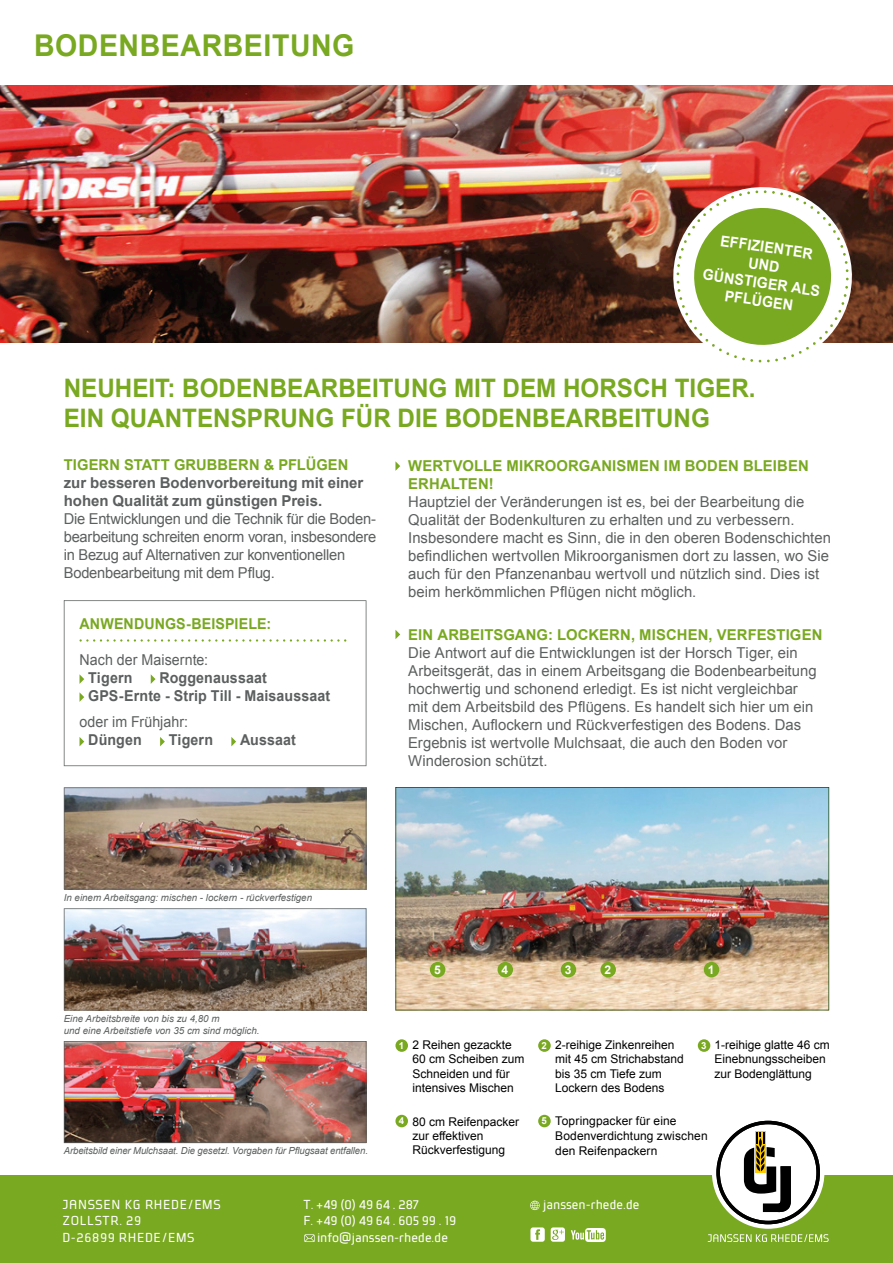
<style>
.page{position:relative;width:893px;height:1263px;background:#fff}
.page>*{position:absolute;margin:0;border:0;box-sizing:border-box;transform-origin:0 0}
.t1{font:700 30px "Arial";letter-spacing:.02em;color:#79a821;scale:.95 1}
.t2{font:700 25.5px/30px "Arial";color:#79a821;scale:.95 1}
.t3{font:15px/18px "Arial";color:#5c5f5f}
.t4{font:700 15px/18px "Arial";letter-spacing:.01em;color:#79a821}
.t5{font:700 15px/18px "Arial";letter-spacing:.005em;color:#5c5f5f;text-align:center;scale:.95 1}
.t6{font:700 15px/18px "Arial";letter-spacing:.005em;color:#5c5f5f}
.t7{font:700 15px/18px "Arial";color:#fff;text-align:center;scale:.95 1}
.t8{font:15px "Arial";color:#5c5f5f;scale:.95 1}
.t9{font:700 15px "Arial";letter-spacing:.01em;color:#79a821;scale:.95 1}
.t10{font:13.5px "Deria Sans";color:#fff}
.t11{font:13.5px/16.5px "Deria Sans";letter-spacing:.05em;color:#fff}
.t12{font:12px/14.4px "Arial";color:#000}
.t13{font:700 12px "Arial";color:#fff}
.t14{font:italic 9.75px/11.9px "Arial";color:#5c5f5f}
.t15{font:700 9.75px "Arial";color:#fff}
</style>
<div class="page">
<svg style="left:64px;top:600px;width:302px;height:166px"></svg>
<svg style="left:80px;top:674px;width:4px;height:10px"></svg>
<svg style="left:151px;top:674px;width:5px;height:10px"></svg>
<svg style="left:80px;top:692px;width:4px;height:10px"></svg>
<svg style="left:80px;top:737px;width:4px;height:9px"></svg>
<svg style="left:160px;top:737px;width:5px;height:9px"></svg>
<svg style="left:231px;top:737px;width:5px;height:9px"></svg>
<svg style="left:80px;top:639px;width:266px;height:3px"></svg>
<div style="left:0;top:1176px;width:893px;height:87px;background:#79a821"></div>
<svg style="left:530px;top:1227px;width:15px;height:15px"></svg>
<svg style="left:551px;top:1227px;width:14px;height:15px"></svg>
<svg style="left:571px;top:1228px;width:35px;height:14px"></svg>
<svg style="left:304px;top:1234px;width:11px;height:8px"></svg>
<svg style="left:530px;top:1201px;width:10px;height:9px"></svg>
<svg style="left:708px;top:1120px;width:121px;height:122px"></svg>
<img style="left:395px;top:787px;width:434px;height:223px">
<svg style="left:395px;top:461px;width:5px;height:10px"></svg>
<svg style="left:395px;top:630px;width:5px;height:9px"></svg>
<img style="left:64px;top:787px;width:302px;height:102px">
<img style="left:64px;top:908px;width:302px;height:102px">
<img style="left:64px;top:1041px;width:302px;height:102px">
<div style="left:704px;top:962px;width:15px;height:15px;background:#79a821;border-radius:50%"></div>
<div style="left:395px;top:1039px;width:13px;height:13px;background:#79a821;border-radius:50%"></div>
<div style="left:395px;top:1115px;width:13px;height:12px;background:#79a821;border-radius:50%"></div>
<div style="left:538px;top:1039px;width:13px;height:13px;background:#79a821;border-radius:50%"></div>
<div style="left:538px;top:1115px;width:13px;height:12px;background:#79a821;border-radius:50%"></div>
<div style="left:698px;top:1039px;width:12px;height:13px;background:#79a821;border-radius:50%"></div>
<div style="left:600px;top:962px;width:16px;height:15px;background:#79a821;border-radius:50%"></div>
<div style="left:561px;top:962px;width:15px;height:15px;background:#79a821;border-radius:50%"></div>
<div style="left:497px;top:962px;width:16px;height:15px;background:#79a821;border-radius:50%"></div>
<div style="left:430px;top:962px;width:15px;height:15px;background:#79a821;border-radius:50%"></div>
<img style="left:0;top:85px;width:893px;height:257px">
<svg style="left:664px;top:178px;width:197px;height:185px"></svg>
<h1 class="t1" style="left:34px;top:29px;width:339px">BODENBEARBEITUNG</h1>
<p class="t7" style="left:709px;top:230px;width:126px;rotate:8deg">EFFIZIENTER<br>UND<br>GÜNSTIGER ALS<br>PFLÜGEN</p>
<h2 class="t2" style="left:64px;top:373px;width:730px">NEUHEIT: BODENBEARBEITUNG MIT DEM HORSCH TIGER.<br>EIN QUANTENSPRUNG FÜR DIE BODENBEARBEITUNG</h2>
<p class="t4" style="left:408px;top:457px;width:402px">WERTVOLLE MIKROORGANISMEN IM BODEN BLEIBEN<br>ERHALTEN!</p>
<p class="t3" style="left:408px;top:493px;width:424px">Hauptziel der Veränderungen ist es, bei der Bearbeitung die Qualität der Bodenkulturen zu erhalten und zu verbessern.<br>Insbesondere macht es Sinn, die in den oberen Bodenschichten befindlichen wertvollen Mikroorganismen dort zu lassen, wo Sie auch für den Pfanzenanbau wertvoll und nützlich sind. Dies ist beim herkömmlichen Pflügen nicht möglich.</p>
<p class="t4" style="left:408px;top:625px;width:416px">EIN ARBEITSGANG: LOCKERN, MISCHEN, VERFESTIGEN</p>
<p class="t3" style="left:408px;top:643px;width:410px">Die Antwort auf die Entwicklungen ist der Horsch Tiger, ein Arbeitsgerät, das in einem Arbeitsgang die Bodenbearbeitung hochwertig und schonend erledigt. Es ist nicht vergleichbar mit dem Arbeitsbild des Pflügens. Es handelt sich hier um ein Mischen, Auflockern und Rückverfestigen des Bodens. Das Ergebnis ist wertvolle Mulchsaat, die auch den Boden vor Winderosion schützt.</p>
<p class="t4" style="left:64px;top:456px;width:286px">TIGERN STATT GRUBBERN &amp; PFLÜGEN</p>
<p class="t6" style="left:64px;top:474px;width:301px">zur besseren Bodenvorbereitung mit einer hohen Qualität zum günstigen Preis.</p>
<p class="t3" style="left:64px;top:510px;width:314px">Die Entwicklungen und die Technik für die Boden&shy;bearbeitung schreiten enorm voran, insbesondere in Bezug auf Alternativen zur konventionellen Bodenbearbeitung mit dem Pflug.</p>
<p class="t9" style="left:80px;top:615px;width:203px">ANWENDUNGS-BEISPIELE:</p>
<p class="t8" style="left:80px;top:651px;width:137px">Nach der Maisernte:</p>
<p class="t5" style="left:88px;top:668px;width:48px">Tigern</p>
<p class="t5" style="left:88px;top:668px;width:256px">Roggenaussaat<br>GPS-Ernte - Strip Till - Maisaussaat</p>
<p class="t8" style="left:80px;top:714px;width:116px">oder im Frühjahr:</p>
<p class="t5" style="left:88px;top:731px;width:58px">Düngen</p>
<p class="t5" style="left:169px;top:731px;width:48px">Tigern</p>
<p class="t5" style="left:240px;top:731px;width:60px">Aussaat</p>
<p class="t14" style="left:64px;top:891px;width:250px">In einem Arbeitsgang: mischen - lockern - rückverfestigen</p>
<p class="t14" style="left:64px;top:1012px;width:197px">Eine Arbeitsbreite von bis zu 4,80 m<br>und eine Arbeitstiefe von 35 cm sind möglich.</p>
<p class="t14" style="left:64px;top:1145px;width:306px">Arbeitsbild einer Mulchsaat. Die gesetzl. Vorgaben für Pflugsaat entfallen.</p>
<p class="t13" style="left:434px;top:963px;width:8px">5</p>
<p class="t13" style="left:502px;top:963px;width:8px">4</p>
<p class="t13" style="left:565px;top:963px;width:8px">3</p>
<p class="t13" style="left:604px;top:963px;width:8px">2</p>
<p class="t13" style="left:708px;top:963px;width:8px">1</p>
<p class="t15" style="left:399px;top:1040px;width:7px">1</p>
<p class="t12" style="left:412px;top:1037px;width:114px">2 Reihen gezackte<br>60 cm Scheiben zum<br>Schneiden und für intensives Mischen</p>
<p class="t15" style="left:399px;top:1115px;width:7px">4</p>
<p class="t12" style="left:412px;top:1114px;width:108px">80 cm Reifenpacker zur effektiven<br>Rückverfestigung</p>
<p class="t15" style="left:541px;top:1040px;width:7px">2</p>
<p class="t12" style="left:555px;top:1037px;width:130px">2-reihige Zinkenreihen mit 45 cm Strichabstand bis 35 cm Tiefe zum<br>Lockern des Bodens</p>
<p class="t15" style="left:701px;top:1040px;width:7px">3</p>
<p class="t12" style="left:714px;top:1037px;width:117px">1-reihige glatte 46 cm<br>Einebnungsscheiben zur Bodenglättung</p>
<p class="t15" style="left:541px;top:1115px;width:7px">5</p>
<p class="t12" style="left:555px;top:1113px;width:154px;line-height:15px">Topringpacker für eine<br>Bodenverdichtung zwischen den Reifenpackern</p>
<p class="t10" style="left:304px;top:1197px;width:117px">T. +49 (0) 49 64 . 287</p>
<p class="t10" style="left:304px;top:1214px;width:154px">F. +49 (0) 49 64 . 605 99 . 19</p>
<p class="t10" style="left:317px;top:1230px;width:132px">info@janssen-rhede.de</p>
<p class="t11" style="left:63px;top:1196px;width:160px">JANSSEN KG RHEDE/EMS<br>ZOLLSTR. 29<br>D-26899 RHEDE/EMS</p>
<p class="t10" style="left:543px;top:1197px;width:98px">janssen-rhede.de</p>
</div>
